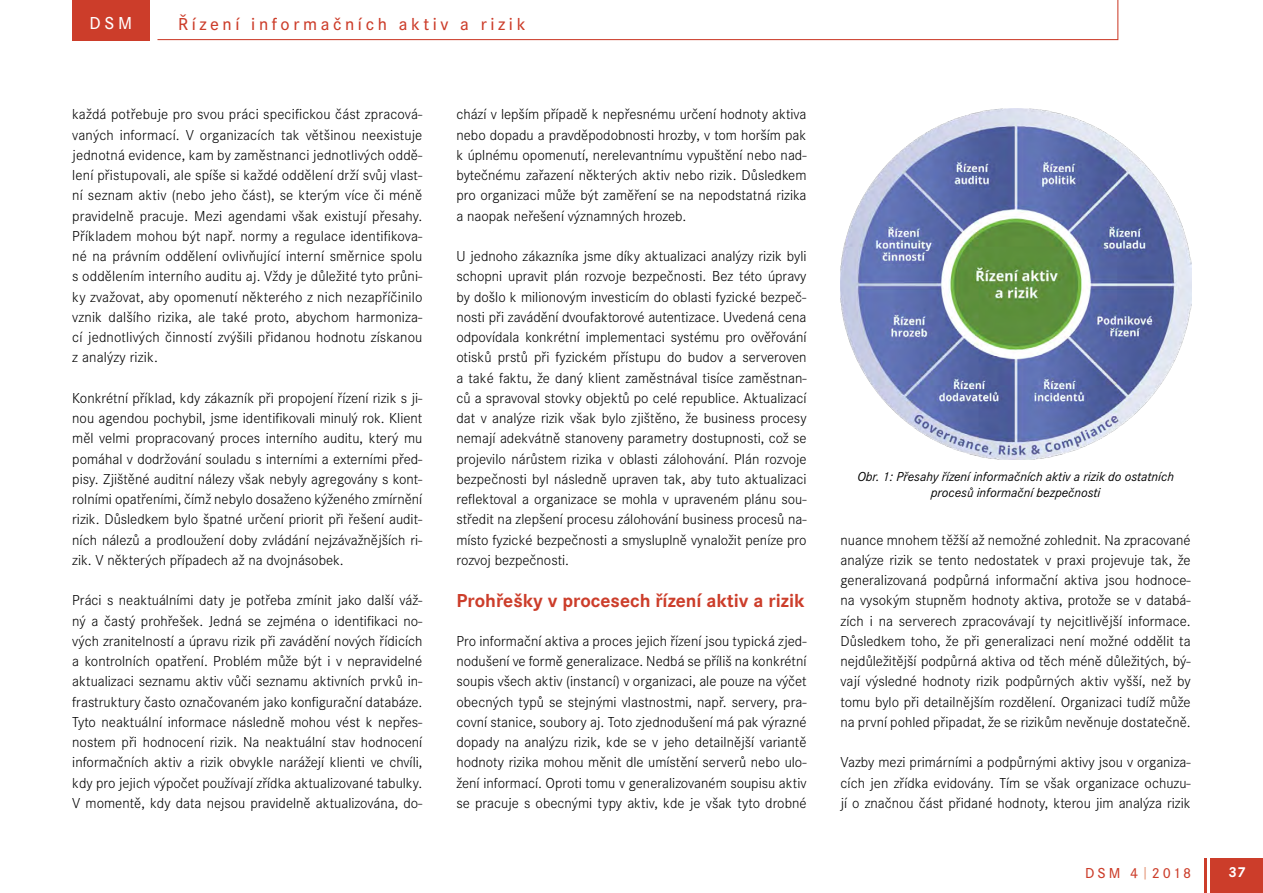
<style>
.page{position:relative;width:1263px;height:893px;background:#fff}
.page>*{position:absolute;margin:0;border:0;box-sizing:border-box;transform-origin:0 0}
.t1{font:700 19.5px "Corporate STOT";color:#cc3d2a}
.t2{font:500 18px "Corporate STOT";letter-spacing:.2em;color:#cc3d2a}
.t3{font:500 18px "Corporate STOT";color:#fff}
.t4{font:300 15px/20.2px "Corporate STOT";color:#000;text-align:justify}
.t5{font:500 15px "Corporate STOT";letter-spacing:.2em;color:#cc3d2a}
.t6{font:700 15px "Corporate STOT";color:#fff}
.t7{font:italic 13.5px/16.2px "Corporate STOT";color:#000;text-align:center}
.s1{color:#e7a186}
</style>
<div class="page">
<div style="left:72px;top:0;width:78px;height:40px;background:#cc3d2a"></div>
<svg style="left:157px;top:0;width:962px;height:41px"></svg>
<hr style="left:1204px;top:858px;width:3px;height:35px;background:#cc3d2a">
<div style="left:1211px;top:858px;width:52px;height:35px;background:#cc3d2a"></div>
<img style="left:840px;top:108px;width:351px;height:351px">
<p class="t3" style="left:90px;top:12px;width:44px">DSM</p>
<p class="t2" style="left:178px;top:14px;width:349px">Řízení informačních aktiv a rizik</p>
<p class="t4" style="left:72px;top:104px;width:352px">každá potřebuje pro svou práci specifickou část zpracová&shy;vaných informací. V organizacích tak většinou neexistuje jednotná evidence, kam by zaměstnanci jednotlivých oddě&shy;lení přistupovali, ale spíše si každé oddělení drží svůj vlast&shy;ní seznam aktiv (nebo jeho část), se kterým více či méně pravidelně pracuje. Mezi agendami však existují přesahy.<br>Příkladem mohou být např. normy a regulace identifikova&shy;né na právním oddělení ovlivňující interní směrnice spolu s oddělením interního auditu aj. Vždy je důležité tyto průni&shy;ky zvažovat, aby opomenutí některého z nich nezapříčinilo vznik dalšího rizika, ale také proto, abychom harmoniza&shy;cí jednotlivých činností zvýšili přidanou hodnotu získanou z analýzy rizik.</p>
<p class="t4" style="left:72px;top:388px;width:352px">Konkrétní příklad, kdy zákazník při propojení řízení rizik s ji&shy;nou agendou pochybil, jsme identifikovali minulý rok. Klient měl velmi propracovaný proces interního auditu, který mu pomáhal v dodržování souladu s interními a externími před&shy;pisy. Zjištěné auditní nálezy však nebyly agregovány s kont&shy;rolními opatřeními, čímž nebylo dosaženo kýženého zmírnění rizik. Důsledkem bylo špatné určení priorit při řešení audit&shy;ních nálezů a prodloužení doby zvládání nejzávažnějších ri&shy;zik. V některých případech až na dvojnásobek.</p>
<p class="t4" style="left:72px;top:590px;width:352px">Práci s neaktuálními daty je potřeba zmínit jako další váž&shy;ný a častý prohřešek. Jedná se zejména o identifikaci no&shy;vých zranitelností a úpravu rizik při zavádění nových řídicích a kontrolních opatření. Problém může být i v nepravidelné aktualizaci seznamu aktiv vůči seznamu aktivních prvků in&shy;frastruktury často označovaném jako konfigurační databáze.<br>Tyto neaktuální informace následně mohou vést k nepřes&shy;nostem při hodnocení rizik. Na neaktuální stav hodnocení informačních aktiv a rizik obvykle narážejí klienti ve chvíli, kdy pro jejich výpočet používají zřídka aktualizované tabulky.<br>V momentě, kdy data nejsou pravidelně aktualizována, do-</p>
<p class="t4" style="left:456px;top:104px;width:352px">chází v lepším případě k nepřesnému určení hodnoty aktiva nebo dopadu a pravděpodobnosti hrozby, v tom horším pak k úplnému opomenutí, nerelevantnímu vypuštění nebo nad&shy;bytečnému zařazení některých aktiv nebo rizik. Důsledkem pro organizaci může být zaměření se na nepodstatná rizika a naopak neřešení významných hrozeb.</p>
<p class="t4" style="left:456px;top:246px;width:352px">U jednoho zákazníka jsme díky aktualizaci analýzy rizik byli schopni upravit plán rozvoje bezpečnosti. Bez této úpravy by došlo k milionovým investicím do oblasti fyzické bezpeč&shy;nosti při zavádění dvoufaktorové autentizace. Uvedená cena odpovídala konkrétní implementaci systému pro ověřování otisků prstů při fyzickém přístupu do budov a serveroven a také faktu, že daný klient zaměstnával tisíce zaměstnan&shy;ců a spravoval stovky objektů po celé republice. Aktualizací dat v analýze rizik však bylo zjištěno, že business procesy nemají adekvátně stanoveny parametry dostupnosti, což se projevilo nárůstem rizika v oblasti zálohování. Plán rozvoje bezpečnosti byl následně upraven tak, aby tuto aktualizaci reflektoval a organizace se mohla v upraveném plánu sou&shy;středit na zlepšení procesu zálohování business procesů na&shy;místo fyzické bezpečnosti a smysluplně vynaložit peníze pro rozvoj bezpečnosti.</p>
<h1 class="t1" style="left:456px;top:589px;width:350px">Prohřešky v procesech řízení aktiv a rizik</h1>
<p class="t4" style="left:456px;top:631px;width:352px">Pro informační aktiva a proces jejich řízení jsou typická zjed&shy;nodušení ve formě generalizace. Nedbá se příliš na konkrétní soupis všech aktiv (instancí) v organizaci, ale pouze na výčet obecných typů se stejnými vlastnostmi, např. servery, pra&shy;covní stanice, soubory aj. Toto zjednodušení má pak výrazné dopady na analýzu rizik, kde se v jeho detailnější variantě hodnoty rizika mohou měnit dle umístění serverů nebo ulo&shy;žení informací. Oproti tomu v generalizovaném soupisu aktiv se pracuje s obecnými typy aktiv, kde je však tyto drobné</p>
<p class="t7" style="left:857px;top:469px;width:318px">Obr. 1: Přesahy řízení informačních aktiv a rizik do ostatních procesů informační bezpečnosti</p>
<p class="t4" style="left:840px;top:530px;width:352px">nuance mnohem těžší až nemožné zohlednit. Na zpracované analýze rizik se tento nedostatek v praxi projevuje tak, že generalizovaná podpůrná informační aktiva jsou hodnoce&shy;na vysokým stupněm hodnoty aktiva, protože se v databá&shy;zích i na serverech zpracovávají ty nejcitlivější informace.<br>Důsledkem toho, že při generalizaci není možné oddělit ta nejdůležitější podpůrná aktiva od těch méně důležitých, bý&shy;vají výsledné hodnoty rizik podpůrných aktiv vyšší, než by tomu bylo při detailnějším rozdělení. Organizaci tudíž může na první pohled připadat, že se rizikům nevěnuje dostatečně.</p>
<p class="t4" style="left:840px;top:752px;width:352px">Vazby mezi primárními a podpůrnými aktivy jsou v organiza&shy;cích jen zřídka evidovány. Tím se však organizace ochuzu&shy;jí o značnou část přidané hodnoty, kterou jim analýza rizik</p>
<p class="t5" style="left:1085px;top:864px;width:108px">DSM 4<span class="s1">|</span>2018</p>
<p class="t6" style="left:1228px;top:864px;width:19px">37</p>
</div>
